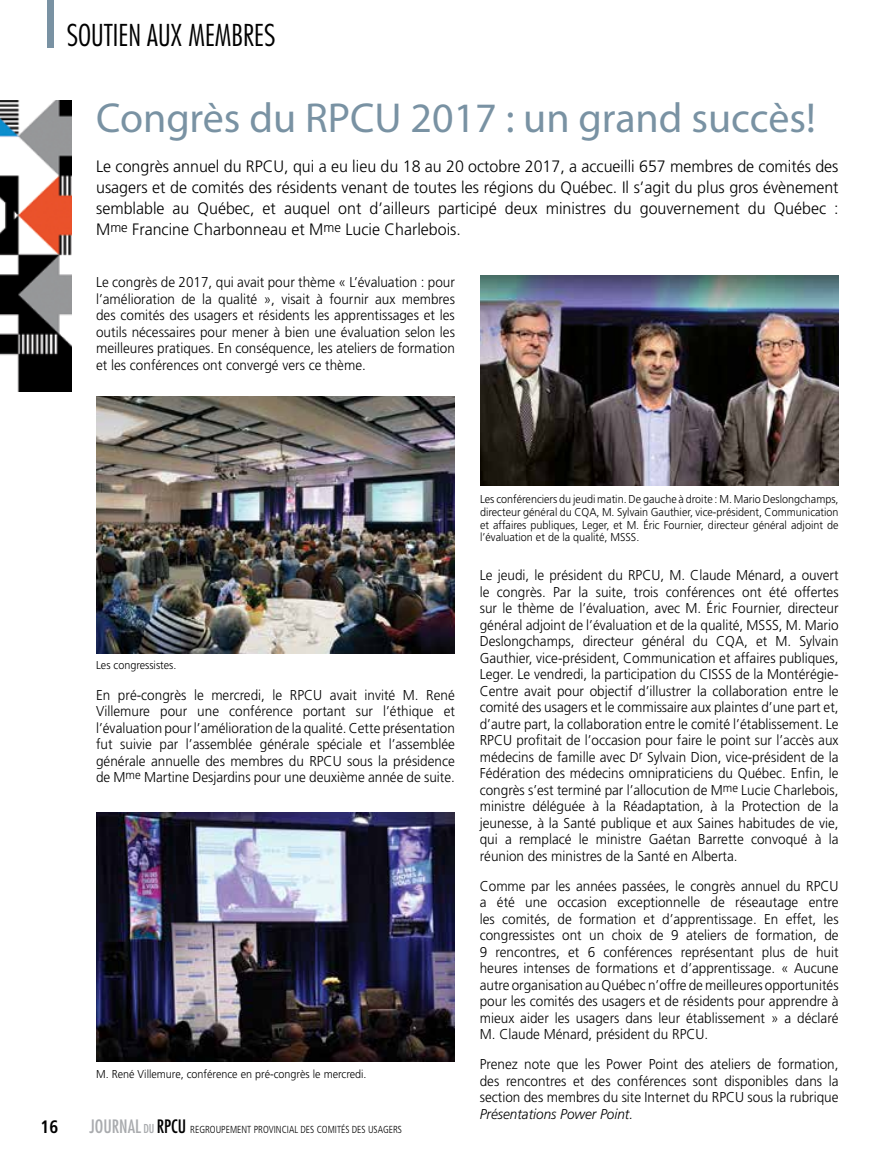
<style>
.page{position:relative;width:891px;height:1161px;background:#fff}
.page>*{position:absolute;margin:0;border:0;box-sizing:border-box;transform-origin:0 0}
.t1{font:42px "Myriad Pro";color:#7992a3}
.t2{font:300 condensed 29.4px "Futura";color:#000}
.t3{font:700 condensed 18px "Frutiger";color:#000;scale:.95 1}
.t4{font:300 16.5px/21px "Frutiger";color:#000;text-align:justify}
.t5{font:300 14.25px/16.5px "Frutiger";color:#000;text-align:justify;scale:.95 1}
.t6{font:italic 300 14.25px "Frutiger";color:#000;scale:.95 1}
.t7{font:300 11.4px/12.8px "Frutiger";color:#000;text-align:justify;scale:.95 1}
.t8{font:300 condensed 10.2px "Frutiger";color:#000;scale:.95 1}
.s1{font-family:"Futura";font-weight:400;font-size:18px;color:#a9abae}
.s2{font-family:"Futura";font-weight:400;font-size:12px;color:#a9abae}
.s3{font-family:"Futura";font-weight:400;font-size:18px}
</style>
<div class="page">
<img style="left:0;top:101px;width:72px;height:291px">
<img style="left:96px;top:813px;width:359px;height:248px">
<div style="left:47px;top:0;width:7px;height:48px;background:#7992a3"></div>
<img style="left:96px;top:397px;width:359px;height:257px">
<img style="left:480px;top:276px;width:359px;height:210px">
<h2 class="t2" style="left:67px;top:17px;width:210px">SOUTIEN AUX MEMBRES</h2>
<h1 class="t1" style="left:96px;top:92px;width:721px">Congrès du RPCU 2017 : un grand succès!</h1>
<p class="t4" style="left:96px;top:156px;width:744px">Le congrès annuel du RPCU, qui a eu lieu du 18 au 20 octobre 2017, a accueilli 657 membres de comités des usagers et de comités des résidents venant de toutes les régions du Québec. Il s’agit du plus gros évènement semblable au Québec, et auquel ont d’ailleurs participé deux ministres du gouvernement du Québec :<br>M<sup>me</sup> Francine Charbonneau et M<sup>me</sup> Lucie Charlebois.</p>
<p class="t5" style="left:96px;top:274px;width:379px">Le congrès de 2017, qui avait pour thème « L’évaluation : pour l’amélioration de la qualité », visait à fournir aux membres des comités des usagers et résidents les apprentissages et les outils nécessaires pour mener à bien une évaluation selon les meilleures pratiques. En conséquence, les ateliers de formation et les conférences ont convergé vers ce thème.</p>
<p class="t7" style="left:96px;top:659px;width:86px">Les congressistes.</p>
<p class="t5" style="left:96px;top:686px;width:379px">En pré-congrès le mercredi, le RPCU avait invité M. René Villemure pour une conférence portant sur l’éthique et l’évaluation pour l’amélioration de la qualité. Cette présentation fut suivie par l’assemblée générale spéciale et l’assemblée générale annuelle des membres du RPCU sous la présidence de M<sup>me</sup> Martine Desjardins pour une deuxième année de suite.</p>
<p class="t7" style="left:96px;top:1067px;width:286px">M. René Villemure, conférence en pré-congrès le mercredi.</p>
<p class="t3" style="left:40px;top:1116px;width:20px">16</p>
<p class="t8" style="left:89px;top:1124px;width:331px"><span class="s1">JOURNAL</span> <span class="s2">DU</span> <span class="s3">RPCU</span> REGROUPEMENT PROVINCIAL DES COMITÉS DES USAGERS</p>
<p class="t7" style="left:480px;top:493px;width:379px">Les conférenciers du jeudi matin. De gauche à droite : M. Mario Deslongchamps, directeur général du CQA, M. Sylvain Gauthier, vice-président, Communication et affaires publiques, Leger, et M. Éric Fournier, directeur général adjoint de l’évaluation et de la qualité, MSSS.</p>
<p class="t5" style="left:480px;top:567px;width:379px">Le jeudi, le président du RPCU, M. Claude Ménard, a ouvert le congrès. Par la suite, trois conférences ont été offertes sur le thème de l’évaluation, avec M. Éric Fournier, directeur général adjoint de l’évaluation et de la qualité, MSSS, M. Mario Deslongchamps, directeur général du CQA, et M. Sylvain Gauthier, vice-président, Communication et affaires publiques, Leger. Le vendredi, la participation du CISSS de la Montérégie-Centre avait pour objectif d’illustrer la collaboration entre le comité des usagers et le commissaire aux plaintes d’une part et, d’autre part, la collaboration entre le comité l’établissement. Le RPCU profitait de l’occasion pour faire le point sur l’accès aux médecins de famille avec D<sup>r</sup> Sylvain Dion, vice-président de la Fédération des médecins omnipraticiens du Québec. Enfin, le congrès s’est terminé par l’allocution de M<sup>me</sup> Lucie Charlebois, ministre déléguée à la Réadaptation, à la Protection de la jeunesse, à la Santé publique et aux Saines habitudes de vie, qui a remplacé le ministre Gaétan Barrette convoqué à la réunion des ministres de la Santé en Alberta.</p>
<p class="t5" style="left:480px;top:878px;width:379px">Comme par les années passées, le congrès annuel du RPCU a été une occasion exceptionnelle de réseautage entre les comités, de formation et d’apprentissage. En effet, les congressistes ont un choix de 9 ateliers de formation, de 9 rencontres, et 6 conférences représentant plus de huit heures intenses de formations et d’apprentissage. « Aucune autre organisation au Québec n’offre de meilleures opportunités pour les comités des usagers et de résidents pour apprendre à mieux aider les usagers dans leur établissement » a déclaré M. Claude Ménard, président du RPCU.</p>
<p class="t5" style="left:480px;top:1056px;width:379px">Prenez note que les Power Point des ateliers de formation, des rencontres et des conférences sont disponibles dans la section des membres du site Internet du RPCU sous la rubrique</p>
<p class="t6" style="left:480px;top:1106px;width:163px">Présentations Power Point.</p>
</div>
